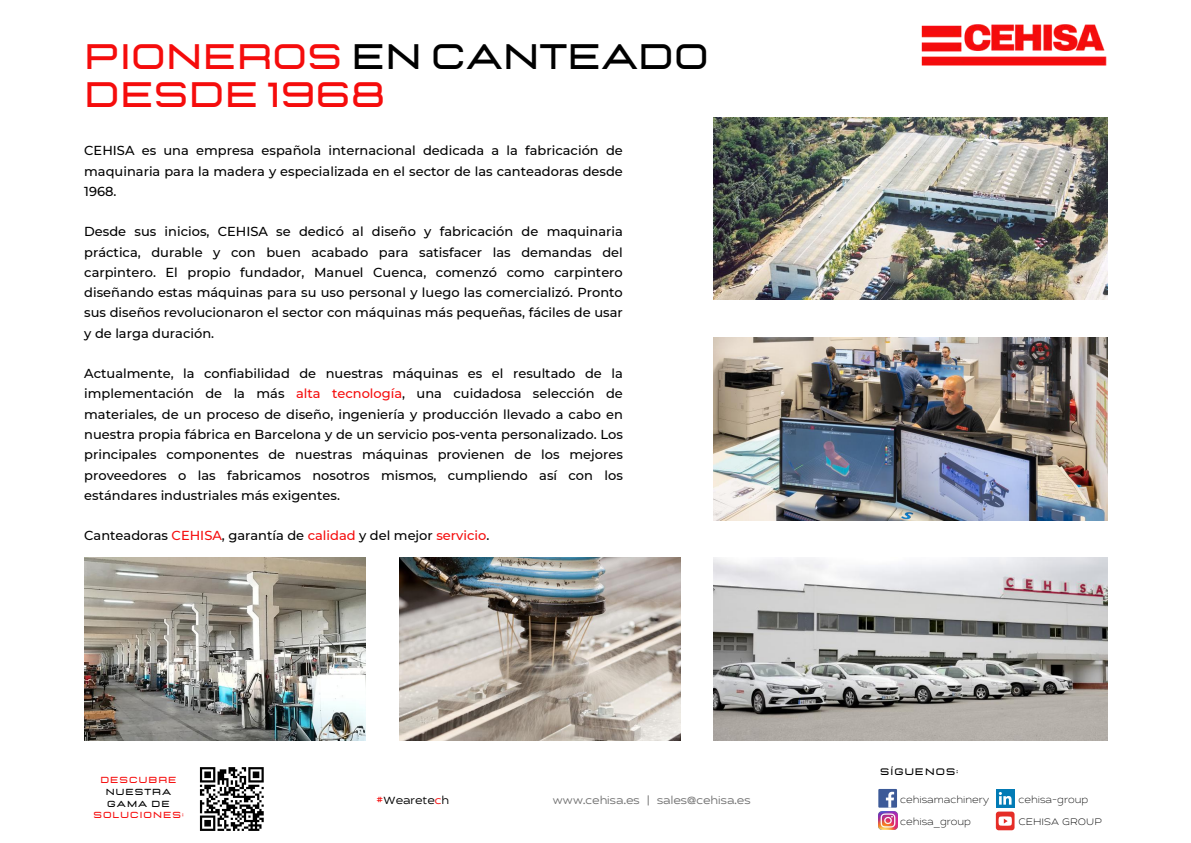
<style>
.page{position:relative;width:1191px;height:843px;background:#fff}
.page>*{position:absolute;margin:0;border:0;box-sizing:border-box;transform-origin:0 0}
.t1{font:700 35.3px/38.2px "Lastica";letter-spacing:.01em;color:#f50c0c}
.t2{font:500 13px/20.2px "Montserrat";color:#000;text-align:justify}
.t3{font:expanded 12px "Cedra 4 F";letter-spacing:.01em;color:#737373}
.t4{font:expanded 12px "Cedra 4 F";letter-spacing:.01em;color:#000}
.t5{font:200 expanded 10.8px "Cedra 4 F";color:#000}
.t6{font:700 9.4px "Lastica";letter-spacing:.12em;color:#000}
.t7{font:700 8.7px "Lastica";letter-spacing:.12em;color:#f50c0c}
.t8{font:700 8.7px/11.7px "Lastica";letter-spacing:.12em;color:#000}
.s1{color:#000}
.s2{color:#f50c0c}
</style>
<div class="page">
<img style="left:713px;top:117px;width:393px;height:183px">
<img style="left:713px;top:338px;width:393px;height:182px">
<img style="left:713px;top:557px;width:393px;height:183px">
<img style="left:399px;top:557px;width:281px;height:183px">
<img style="left:84px;top:557px;width:281px;height:183px">
<img style="left:921px;top:24px;width:184px;height:42px">
<div style="left:878px;top:788px;width:18px;height:19px;background:#3d5a98"></div>
<svg style="left:885px;top:791px;width:9px;height:16px"></svg>
<div style="left:995px;top:811px;width:19px;height:19px;background:#e52d27;border-radius:3px"></div>
<svg style="left:998px;top:816px;width:13px;height:9px"></svg>
<div style="left:995px;top:788px;width:19px;height:19px;background:#027bb5"></div>
<svg style="left:998px;top:792px;width:13px;height:12px"></svg>
<img style="left:878px;top:811px;width:18px;height:18px">
<svg style="left:200px;top:767px;width:64px;height:63px"></svg>
<h1 class="t1" style="left:84px;top:39px;width:626px">PIONEROS <span class="s1">EN CANTEADO<br></span>DESDE 1968</h1>
<p class="t2" style="left:84px;top:140px;width:540px">CEHISA es una empresa española internacional dedicada a la fabricación de maquinaria para la madera y especializada en el sector de las canteadoras desde 1968.</p>
<p class="t2" style="left:84px;top:221px;width:540px">Desde sus inicios, CEHISA se dedicó al diseño y fabricación de maquinaria práctica, durable y con buen acabado para satisfacer las demandas del carpintero. El propio fundador, Manuel Cuenca, comenzó como carpintero diseñando estas máquinas para su uso personal y luego las comercializó. Pronto sus diseños revolucionaron el sector con máquinas más pequeñas, fáciles de usar y de larga duración.</p>
<p class="t2" style="left:84px;top:363px;width:540px">Actualmente, la confiabilidad de nuestras máquinas es el resultado de la implementación de la más <span class="s2">alta tecnología</span>, una cuidadosa selección de materiales, de un proceso de diseño, ingeniería y producción llevado a cabo en nuestra propia fábrica en Barcelona y de un servicio pos-venta personalizado. Los principales componentes de nuestras máquinas provienen de los mejores proveedores o las fabricamos nosotros mismos, cumpliendo así con los estándares industriales más exigentes.</p>
<p class="t2" style="left:84px;top:525px;width:406px">Canteadoras <span class="s2">CEHISA</span>, garantía de <span class="s2">calidad</span> y del mejor <span class="s2">servicio</span>.</p>
<p class="t7" style="left:100px;top:775px;width:78px">DESCUBRE</p>
<p class="t8" style="left:106px;top:786px;width:67px">NUESTRA<br>GAMA DE</p>
<p class="t7" style="left:93px;top:810px;width:92px">SOLUCIONES:</p>
<p class="t4" style="left:376px;top:792px;width:74px"><span class="s2">#</span>Wearete<span class="s2">c</span>h</p>
<p class="t3" style="left:553px;top:792px;width:199px">www.cehisa.es | sales@cehisa.es</p>
<p class="t6" style="left:879px;top:766px;width:80px">SÍGUENOS:</p>
<p class="t5" style="left:900px;top:792px;width:91px">cehisamachinery</p>
<p class="t5" style="left:1018px;top:792px;width:71px">cehisa-group</p>
<p class="t5" style="left:900px;top:814px;width:72px">cehisa_group</p>
<p class="t5" style="left:1018px;top:814px;width:85px">CEHISA GROUP</p>
</div>
